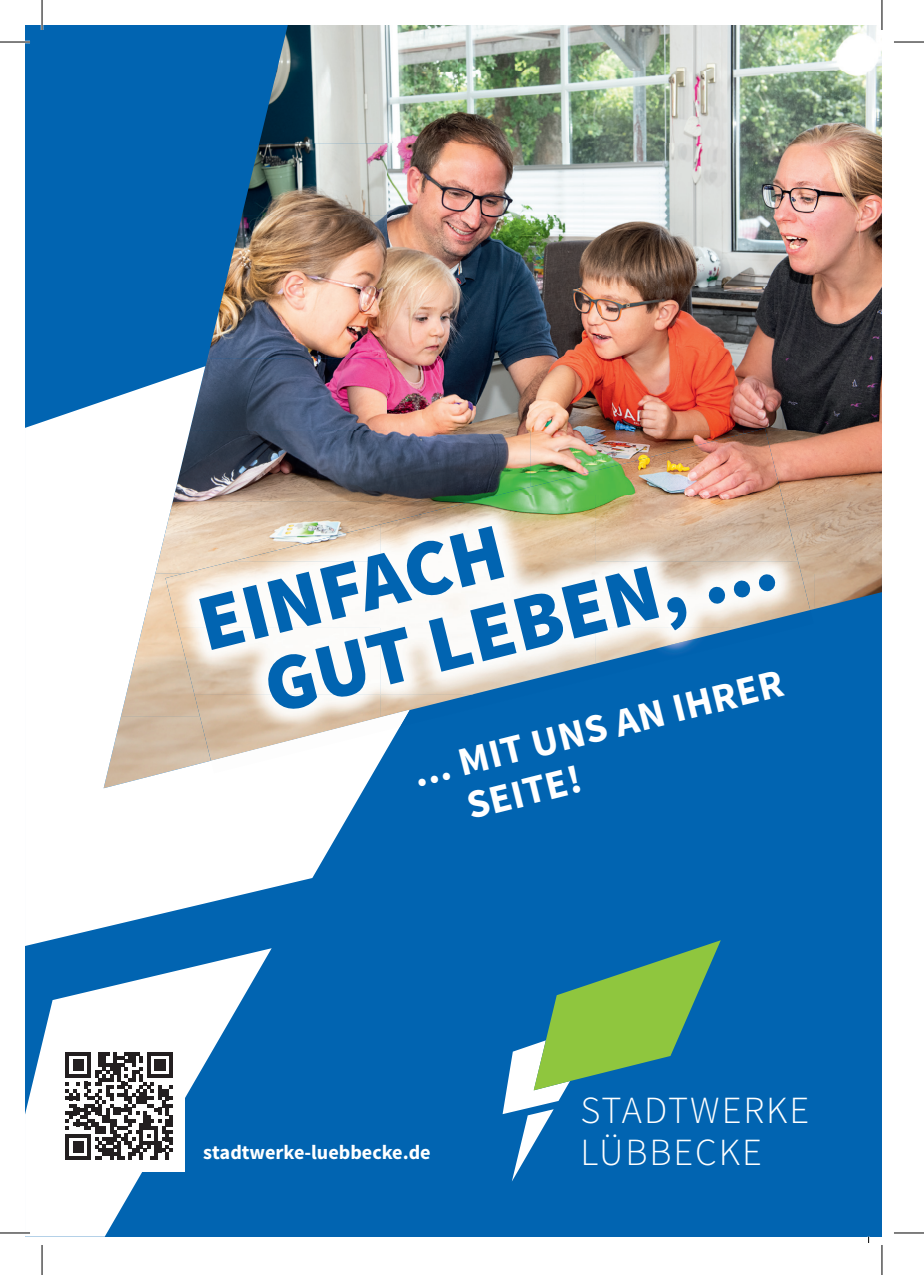
<style>
.page{position:relative;width:924px;height:1275px;background:#fff}
.page>*{position:absolute;margin:0;border:0;box-sizing:border-box;transform-origin:0 0}
.t1{font:900 80.8px/76.6px "Source Sans Pro";color:#0164b1}
.t2{font:700 40.4px/44.4px "Source Sans Pro";color:#fff}
.t3{font:300 38.4px/41.6px "Source Sans Pro";letter-spacing:.05em;color:#fff}
.t4{font:700 20.2px "Source Sans Pro";color:#fff}
</style>
<div class="page">
<div style="left:25px;top:25px;width:856px;height:1211px;background:#0164b1"></div>
<svg style="left:25px;top:948px;width:246px;height:288px"></svg>
<img style="left:276px;top:25px;width:605px;height:47px">
<img style="left:259px;top:72px;width:622px;height:71px">
<img style="left:242px;top:143px;width:572px;height:72px">
<img style="left:814px;top:143px;width:67px;height:466px">
<img style="left:224px;top:215px;width:590px;height:72px">
<img style="left:207px;top:287px;width:607px;height:71px">
<img style="left:205px;top:358px;width:609px;height:72px">
<img style="left:409px;top:430px;width:121px;height:64px">
<img style="left:530px;top:430px;width:136px;height:23px">
<img style="left:781px;top:430px;width:33px;height:180px">
<svg style="left:25px;top:366px;width:384px;height:580px;fill:#fff"></svg>
<svg style="left:502px;top:940px;width:218px;height:241px"></svg>
<img style="left:194px;top:694px;width:186px;height:66px">
<img style="left:380px;top:694px;width:93px;height:17px">
<img style="left:178px;top:628px;width:416px;height:66px">
<img style="left:594px;top:628px;width:144px;height:36px">
<img style="left:165px;top:561px;width:644px;height:67px">
<img style="left:231px;top:524px;width:149px;height:37px">
<img style="left:380px;top:494px;width:417px;height:67px">
<img style="left:498px;top:453px;width:168px;height:42px">
<img style="left:666px;top:428px;width:115px;height:67px">
<img style="left:211px;top:709px;width:198px;height:64px">
<div style="left:53px;top:1040px;width:132px;height:131px;background:#fff"></div>
<svg style="left:65px;top:1052px;width:108px;height:107px"></svg>
<hr style="left:0;top:41px;width:30px;height:2px;background:#fff">
<hr style="left:0;top:1231px;width:30px;height:3px;background:#fff">
<hr style="left:41px;top:0;width:2px;height:30px;background:#fff">
<hr style="left:880px;top:0;width:2px;height:30px;background:#fff">
<hr style="left:0;top:42px;width:30px;height:1px;background:#000">
<hr style="left:893px;top:42px;width:30px;height:1px;background:#000">
<hr style="left:0;top:1232px;width:30px;height:1px;background:#000">
<hr style="left:893px;top:1232px;width:30px;height:1px;background:#000">
<hr style="left:42px;top:0;width:1px;height:30px;background:#000">
<hr style="left:42px;top:1245px;width:1px;height:30px;background:#000">
<hr style="left:881px;top:0;width:1px;height:30px;background:#000">
<hr style="left:881px;top:1245px;width:1px;height:30px;background:#000">
<h1 class="t1" style="left:238px;top:580px;width:526px;text-indent:-49px;rotate:-14deg">EINFACH<br>GUT LEBEN, ...</h1>
<h2 class="t2" style="left:451px;top:743px;width:337px;text-indent:-44px;rotate:-14deg">... MIT UNS AN IHRER<br>SEITE!</h2>
<p class="t4" style="left:203px;top:1139px;width:229px">stadtwerke-luebbecke.de</p>
<h3 class="t3" style="left:580px;top:1089px;width:230px">STADTWERKE<br>LÜBBECKE</h3>
</div>
